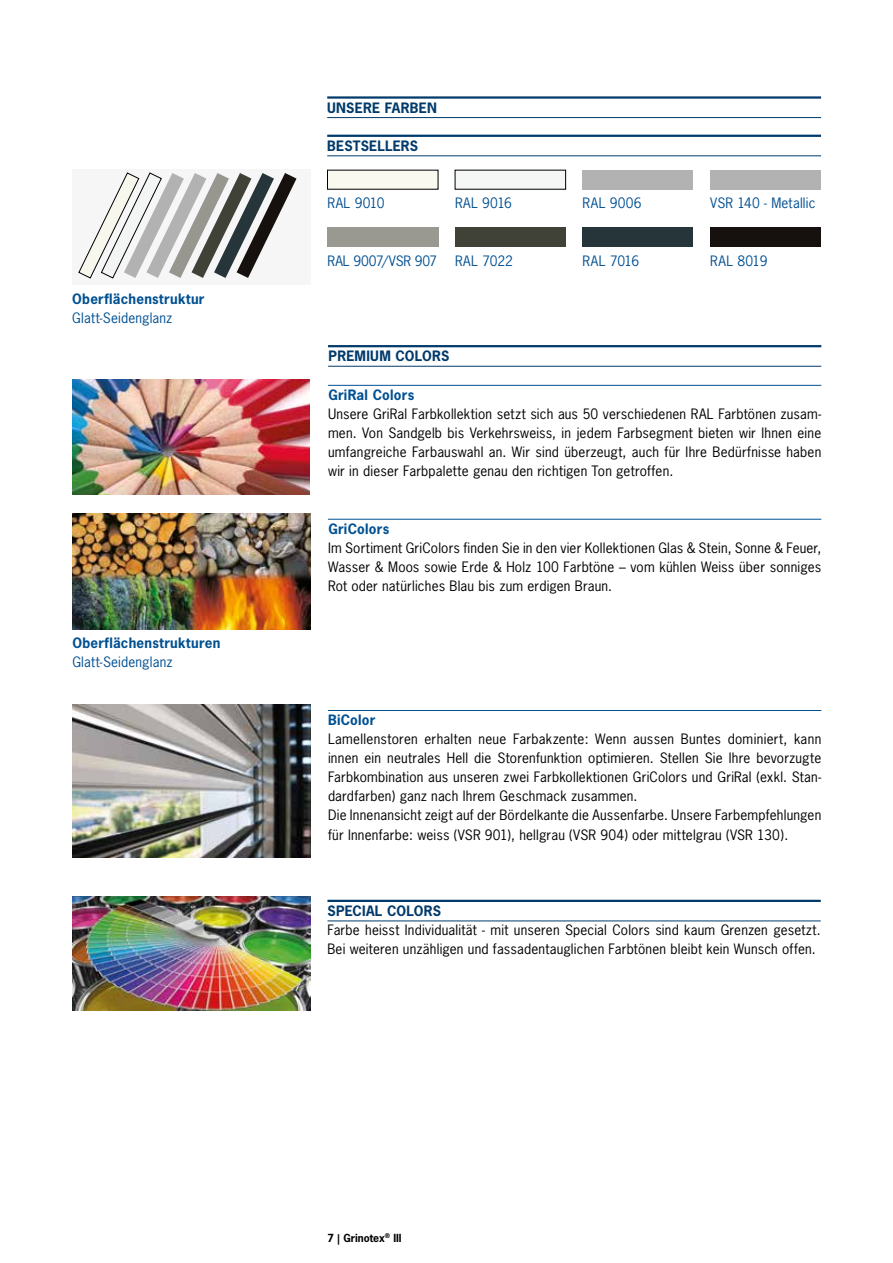
<style>
.page{position:relative;width:893px;height:1263px;background:#fff}
.page>*{position:absolute;margin:0;border:0;box-sizing:border-box;transform-origin:0 0}
.t1{font:13.5px/19.2px "News Gothic";letter-spacing:.015em;color:#000}
.t2{font:13.5px "News Gothic";letter-spacing:.015em;color:#005092}
.t3{font:700 13.5px "News Gothic";letter-spacing:.02em;color:#005092}
.t4{font:700 13.5px "News Gothic";letter-spacing:.015em;color:#003a6b}
.t5{font:13.5px "News Gothic";letter-spacing:-.01em;color:#005092}
.t6{font:700 10.5px "News Gothic";color:#000}
</style>
<div class="page">
<img style="left:72px;top:705px;width:238px;height:153px">
<img style="left:72px;top:513px;width:238px;height:116px">
<img style="left:72px;top:380px;width:238px;height:114px">
<div style="left:72px;top:169px;width:238px;height:116px;background:#f6f6f6"></div>
<svg style="left:79px;top:173px;width:218px;height:105px"></svg>
<div style="left:583px;top:170px;width:110px;height:19px;background:#b3b2b2"></div>
<div style="left:710px;top:228px;width:111px;height:19px;background:#16110e"></div>
<div style="left:583px;top:228px;width:110px;height:19px;background:#253539"></div>
<div style="left:455px;top:228px;width:111px;height:19px;background:#414237"></div>
<div style="left:710px;top:170px;width:111px;height:19px;background:#b2b2b2"></div>
<img style="left:72px;top:896px;width:238px;height:115px">
<hr style="left:328px;top:710px;width:493px;height:1px;background:#005092">
<hr style="left:328px;top:345px;width:493px;height:2px;background:#003a6b">
<hr style="left:328px;top:366px;width:493px;height:1px;background:#003a6b">
<hr style="left:328px;top:385px;width:493px;height:1px;background:#005092">
<hr style="left:328px;top:519px;width:493px;height:1px;background:#005092">
<hr style="left:327px;top:96px;width:494px;height:3px;background:#003a6b">
<hr style="left:327px;top:117px;width:494px;height:1px;background:#003a6b">
<hr style="left:327px;top:135px;width:494px;height:2px;background:#003a6b">
<hr style="left:327px;top:156px;width:494px;height:1px;background:#003a6b">
<hr style="left:327px;top:900px;width:494px;height:2px;background:#003a6b">
<hr style="left:327px;top:921px;width:494px;height:1px;background:#003a6b">
<p class="t3" style="left:72px;top:290px;width:134px">Oberflächenstruktur</p>
<p class="t2" style="left:72px;top:309px;width:102px">Glatt-Seidenglanz</p>
<p class="t3" style="left:72px;top:634px;width:150px">Oberflächenstrukturen</p>
<p class="t2" style="left:72px;top:654px;width:102px">Glatt-Seidenglanz</p>
<p class="t4" style="left:327px;top:99px;width:111px">UNSERE FARBEN</p>
<p class="t4" style="left:327px;top:137px;width:92px">BESTSELLERS</p>
<p class="t2" style="left:327px;top:195px;width:59px">RAL 9010</p>
<p class="t2" style="left:455px;top:195px;width:59px">RAL 9016</p>
<p class="t2" style="left:583px;top:195px;width:60px">RAL 9006</p>
<p class="t2" style="left:710px;top:195px;width:107px">VSR 140 - Metallic</p>
<p class="t2" style="left:583px;top:252px;width:58px">RAL 7016</p>
<p class="t5" style="left:328px;top:252px;width:111px">RAL 9007/VSR 907</p>
<p class="t2" style="left:710px;top:252px;width:59px">RAL 8019</p>
<p class="t2" style="left:455px;top:252px;width:59px">RAL 7022</p>
<p class="t4" style="left:329px;top:347px;width:122px">PREMIUM COLORS</p>
<p class="t3" style="left:328px;top:385px;width:87px">GriRal Colors</p>
<p class="t1" style="left:328px;top:404px;width:495px;text-align:justify">Unsere GriRal Farbkollektion setzt sich aus 50 verschiedenen RAL Farbtönen zusam&shy;men. Von Sandgelb bis Verkehrsweiss, in jedem Farbsegment bieten wir Ihnen eine umfangreiche Farbauswahl an. Wir sind überzeugt, auch für Ihre Bedürfnisse haben wir in dieser Farbpalette genau den richtigen Ton getroffen.</p>
<p class="t3" style="left:328px;top:519px;width:62px">GriColors</p>
<p class="t1" style="left:328px;top:538px;width:495px;text-align:justify">Im Sortiment GriColors finden Sie in den vier Kollektionen Glas &amp; Stein, Sonne &amp; -Feuer, Wasser &amp; Moos sowie Erde &amp; Holz 100 Farbtöne – vom kühlen Weiss über sonniges Rot oder natürliches Blau bis zum erdigen Braun.</p>
<p class="t3" style="left:328px;top:711px;width:49px">BiColor</p>
<p class="t1" style="left:328px;top:729px;width:495px">Lamellenstoren erhalten neue Farbakzente: Wenn aussen Buntes dominiert, kann innen ein neutrales Hell die Storenfunktion optimieren. Stellen Sie Ihre bevorzugte Farbkombination aus unseren zwei Farbkollektionen GriColors und GriRal (exkl. Stan&shy;dardfarben) ganz nach Ihrem Geschmack zusammen.<br>Die Innenansicht zeigt auf der Bördelkante die Aussenfarbe. Unsere Farbempfehlungen für Innenfarbe: weiss (VSR 901), hellgrau (VSR 904) oder mittelgrau (VSR 130).</p>
<p class="t4" style="left:327px;top:902px;width:115px">SPECIAL COLORS</p>
<p class="t1" style="left:327px;top:920px;width:495px">Farbe heisst Individualität - mit unseren Special Colors sind kaum Grenzen gesetzt.<br>Bei weiteren unzähligen und fassadentauglichen Farbtönen bleibt kein Wunsch offen.</p>
<p class="t6" style="left:327px;top:1231px;width:76px">7 | Grinotex<sup>®</sup> III</p>
</div>
